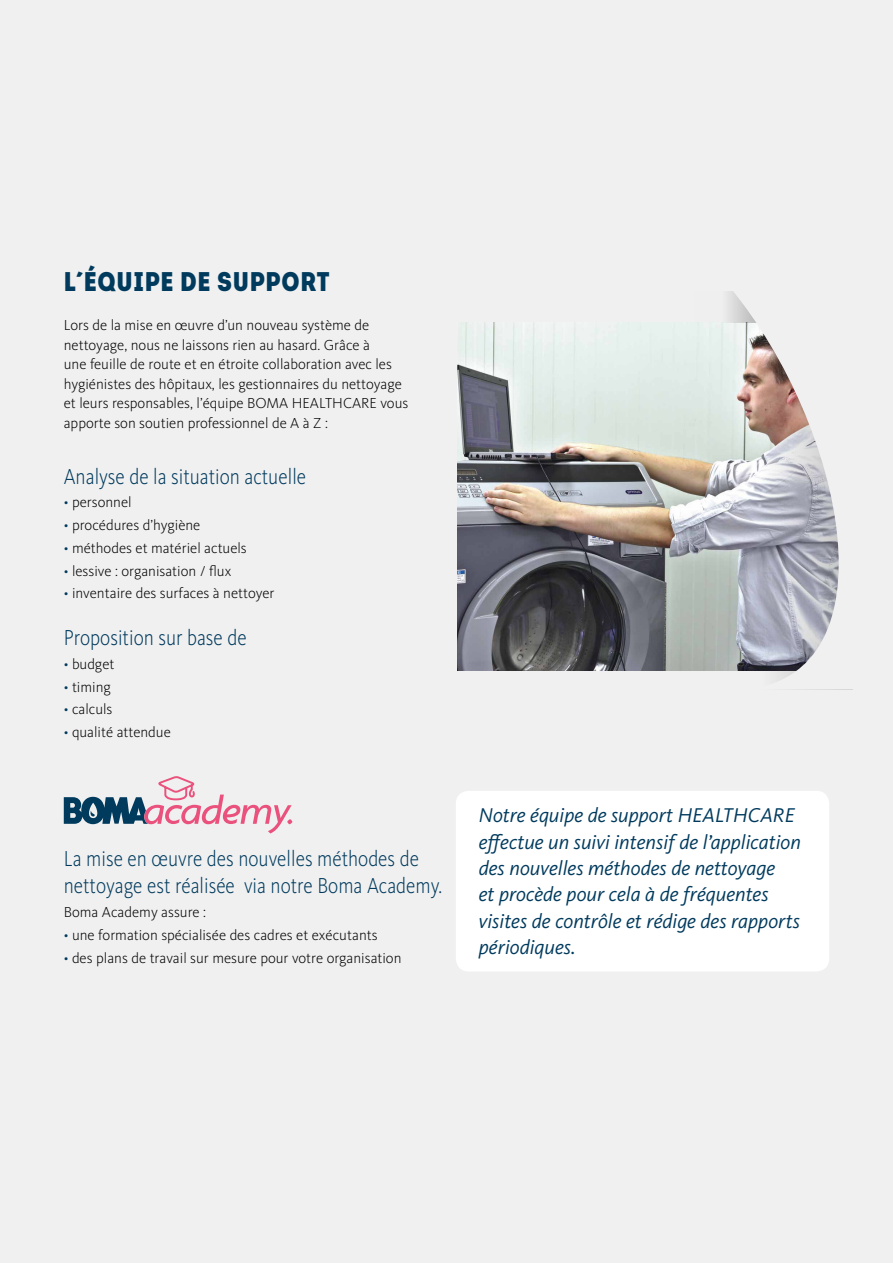
<style>
.page{position:relative;width:893px;height:1263px;background:#f0f0f0}
.page>*{position:absolute;margin:0;border:0;box-sizing:border-box;transform-origin:0 0}
.t1{font:27px "Intro Cond Black Free";letter-spacing:.025em;color:#003a5d}
.t2{font:300 22.35px/27px "Kievit Pro";color:#003a5d;scale:.87 1}
.t3{font:italic 20.7px/26.4px "Kievit Pro";color:#003a5d}
.t4{font:300 15px/19.5px "Kievit Pro";color:#000}
.s1{color:#003a5d}
</style>
<div class="page">
<svg style="left:64px;top:776px;width:228px;height:57px"></svg>
<div style="left:456px;top:791px;width:373px;height:180px;background:#fff;border-radius:13px"></div>
<img style="left:457px;top:323px;width:270px;height:347px">
<svg style="left:727px;top:291px;width:4px;height:380px"></svg>
<svg style="left:731px;top:291px;width:108px;height:390px"></svg>
<h1 class="t1" style="left:64px;top:263px;width:267px">L´éQUIPE DE SUPPORT</h1>
<p class="t4" style="left:64px;top:315px;width:346px">Lors de la mise en œuvre d’un nouveau système de nettoyage, nous ne laissons rien au hasard. Grâce à<br>une feuille de route et en étroite collaboration avec les hygiénistes des hôpitaux, les gestionnaires du nettoyage et leurs responsables, l’équipe BOMA HEALTHCARE vous apporte son soutien professionnel de A à Z :</p>
<h2 class="t2" style="left:64px;top:462px;width:280px">Analyse de la situation actuelle</h2>
<p class="t4" style="left:64px;top:492px;width:69px"><span class="s1">•</span> personnel</p>
<p class="t4" style="left:64px;top:515px;width:138px"><span class="s1">•</span> procédures d’hygiène</p>
<p class="t4" style="left:64px;top:538px;width:185px"><span class="s1">•</span> méthodes et matériel actuels</p>
<p class="t4" style="left:64px;top:561px;width:169px"><span class="s1">•</span> lessive : organisation / flux</p>
<p class="t4" style="left:64px;top:583px;width:212px"><span class="s1">•</span> inventaire des surfaces à nettoyer</p>
<h2 class="t2" style="left:64px;top:624px;width:212px">Proposition sur base de</h2>
<p class="t4" style="left:64px;top:654px;width:52px"><span class="s1">•</span> budget</p>
<p class="t4" style="left:64px;top:677px;width:49px"><span class="s1">•</span> timing</p>
<p class="t4" style="left:64px;top:699px;width:50px"><span class="s1">•</span> calculs</p>
<p class="t4" style="left:64px;top:722px;width:109px"><span class="s1">•</span> qualité attendue</p>
<h2 class="t2" style="left:64px;top:845px;width:436px">La mise en œuvre des nouvelles méthodes de nettoyage est réalisée via notre Boma Academy.</h2>
<p class="t4" style="left:64px;top:902px;width:144px">Boma Academy assure :</p>
<p class="t4" style="left:64px;top:925px;width:315px"><span class="s1">•</span> une formation spécialisée des cadres et exécutants</p>
<p class="t4" style="left:64px;top:948px;width:339px"><span class="s1">•</span> des plans de travail sur mesure pour votre organisation</p>
<h3 class="t3" style="left:479px;top:802px;width:324px">Notre équipe de support HEALTHCARE effectue un suivi intensif de l’application des nouvelles méthodes de nettoyage<br>et procède pour cela à de fréquentes visites de contrôle et rédige des rapports périodiques.</h3>
</div>
